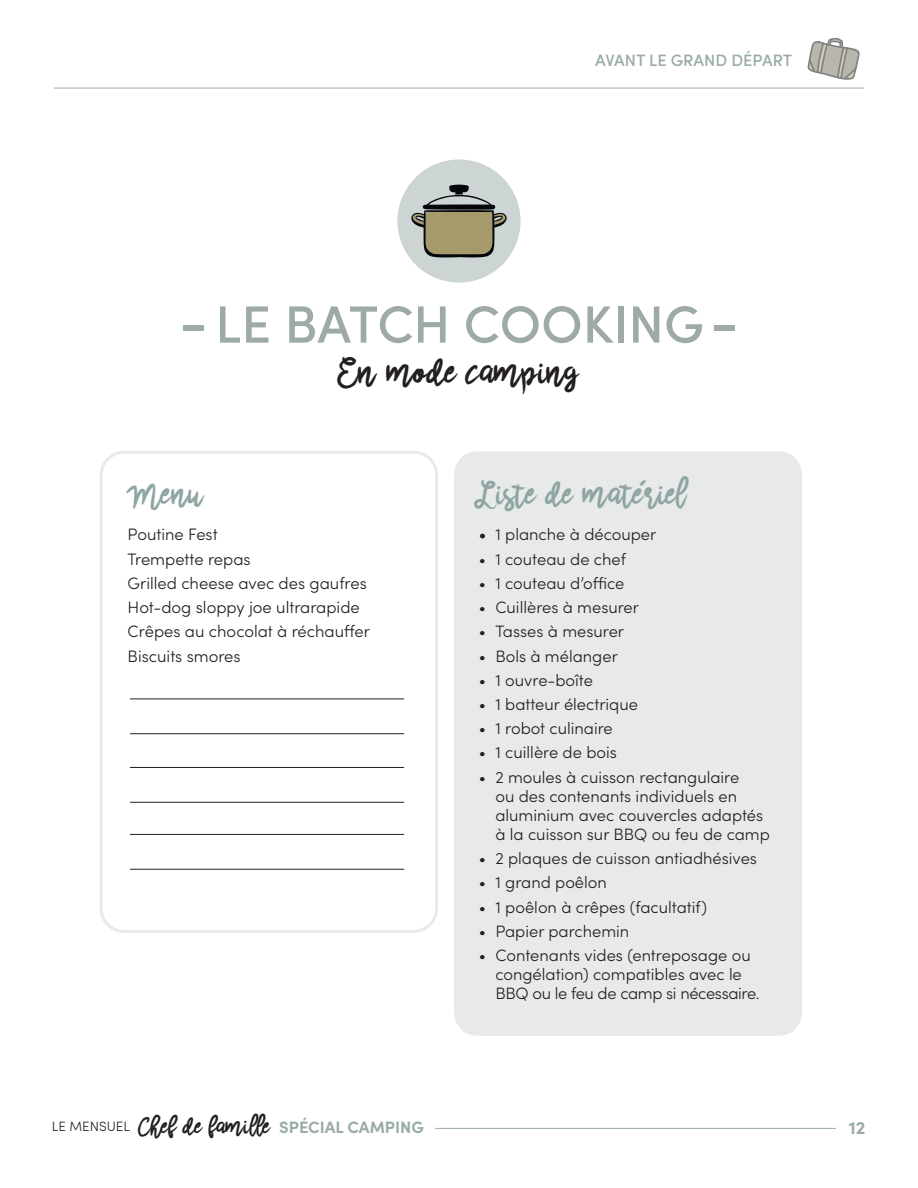
<style>
.page{position:relative;width:918px;height:1188px;background:#fff}
.page>*{position:absolute;margin:0;border:0;box-sizing:border-box;transform-origin:0 0}
.Titre{font:500 52.5px "Sofia Pro";color:#9eaaa8}
.t1{font:34.5px "Scrivimi";color:#231f20}
.ST1{font:31.8px "Scrivimi";color:#8fa5a3}
.t2{font:700 18px "Sofia Pro";color:#99aba9}
.t3{font:300 16.65px "Sofia Pro";color:#231f20}
.t4{font:300 16.5px/19.2px "Sofia Pro";color:#231f20}
.t5{font:700 16.5px "Sofia Pro";color:#99aba9}
.t6{font:500 16.5px "Sofia Pro";color:#99aba9}
.s1{font-size:60px}
.s2{font-weight:300;font-size:13.5px;color:#231f20}
.s3{font-family:"Scrivimi";font-weight:400;font-size:22.5px;color:#231f20}
.s4{font-weight:500}
</style>
<div class="page">
<hr style="left:435px;top:1128px;width:401px;height:1px;background:#99aba9">
<hr style="left:54px;top:88px;width:810px;height:1px;background:#99aba9">
<svg style="left:807px;top:38px;width:53px;height:42px"></svg>
<div style="left:397px;top:159px;width:124px;height:124px;background:#ccd5d4;border-radius:50%"></div>
<svg style="left:411px;top:185px;width:96px;height:73px"></svg>
<div style="left:100px;top:451px;width:338px;height:482px;border:3px solid #9eaaa8;border-radius:23px"></div>
<div style="left:454px;top:451px;width:348px;height:585px;background:#e7eae9;border-radius:23px"></div>
<hr style="left:130px;top:699px;width:274px;height:1px;background:#231f20">
<hr style="left:130px;top:767px;width:274px;height:1px;background:#231f20">
<hr style="left:130px;top:834px;width:274px;height:1px;background:#231f20">
<hr style="left:130px;top:733px;width:274px;height:1px;background:#231f20">
<hr style="left:130px;top:802px;width:274px;height:1px;background:#231f20">
<hr style="left:130px;top:869px;width:274px;height:1px;background:#231f20">
<p class="t6" style="left:595px;top:48px;width:199px">AVANT LE GRAND DÉPART</p>
<p class="Titre" style="left:179px;top:285px;width:562px"><span class="s1">-</span> LE BATCH COOKING<span class="s1">-</span></p>
<p class="t1" style="left:339px;top:345px;width:242px">En mode camping</p>
<p class="ST1" style="left:128px;top:469px;width:78px">Menu</p>
<p class="t3" style="left:128px;top:523px;width:92px">Poutine Fest</p>
<p class="t3" style="left:128px;top:547px;width:124px">Trempette repas</p>
<p class="t3" style="left:128px;top:571px;width:241px">Grilled cheese avec des gaufres</p>
<p class="t3" style="left:128px;top:595px;width:234px">Hot-dog sloppy joe ultrarapide</p>
<p class="t3" style="left:128px;top:619px;width:244px">Crêpes au chocolat à réchauffer</p>
<p class="t3" style="left:128px;top:644px;width:114px">Biscuits smores</p>
<p class="t5" style="left:52px;top:1114px;width:374px"><span class="s2">LE MENSUEL</span> <span class="s3">Chef de famille</span> SPÉCIAL CAMPING</p>
<p class="ST1" style="left:479px;top:469px;width:210px">Liste de matériel</p>
<p class="t4" style="left:479px;top:524px;width:179px"><span class="s4">•</span> 1 planche à découper</p>
<p class="t4" style="left:479px;top:548px;width:149px">• 1 couteau de chef</p>
<p class="t4" style="left:479px;top:573px;width:147px">• 1 couteau d’office</p>
<p class="t4" style="left:479px;top:597px;width:162px">• Cuillères à mesurer</p>
<p class="t4" style="left:479px;top:621px;width:147px">• Tasses à mesurer</p>
<p class="t4" style="left:479px;top:645px;width:141px">• Bols à mélanger</p>
<p class="t4" style="left:479px;top:669px;width:116px">• 1 ouvre-boîte</p>
<p class="t4" style="left:479px;top:694px;width:161px">• 1 batteur électrique</p>
<p class="t4" style="left:479px;top:718px;width:135px">• 1 robot culinaire</p>
<p class="t4" style="left:479px;top:742px;width:140px">• 1 cuillère de bois</p>
<p class="t4" style="left:495px;top:766px;width:276px;text-indent:-17px">• 2 moules à cuisson rectangulaire<br>ou des contenants individuels en aluminium avec couvercles adaptés à la cuisson sur BBQ ou feu de camp</p>
<p class="t4" style="left:479px;top:848px;width:280px">• 2 plaques de cuisson antiadhésives</p>
<p class="t4" style="left:479px;top:872px;width:130px">• 1 grand poêlon</p>
<p class="t4" style="left:479px;top:896px;width:230px">• 1 poêlon à crêpes (facultatif)</p>
<p class="t4" style="left:479px;top:921px;width:152px">• Papier parchemin</p>
<p class="t4" style="left:495px;top:945px;width:266px;text-indent:-17px">• Contenants vides (entreposage ou congélation) compatibles avec le<br>BBQ ou le feu de camp si nécessaire.</p>
<p class="t2" style="left:849px;top:1113px;width:18px">12</p>
</div>
